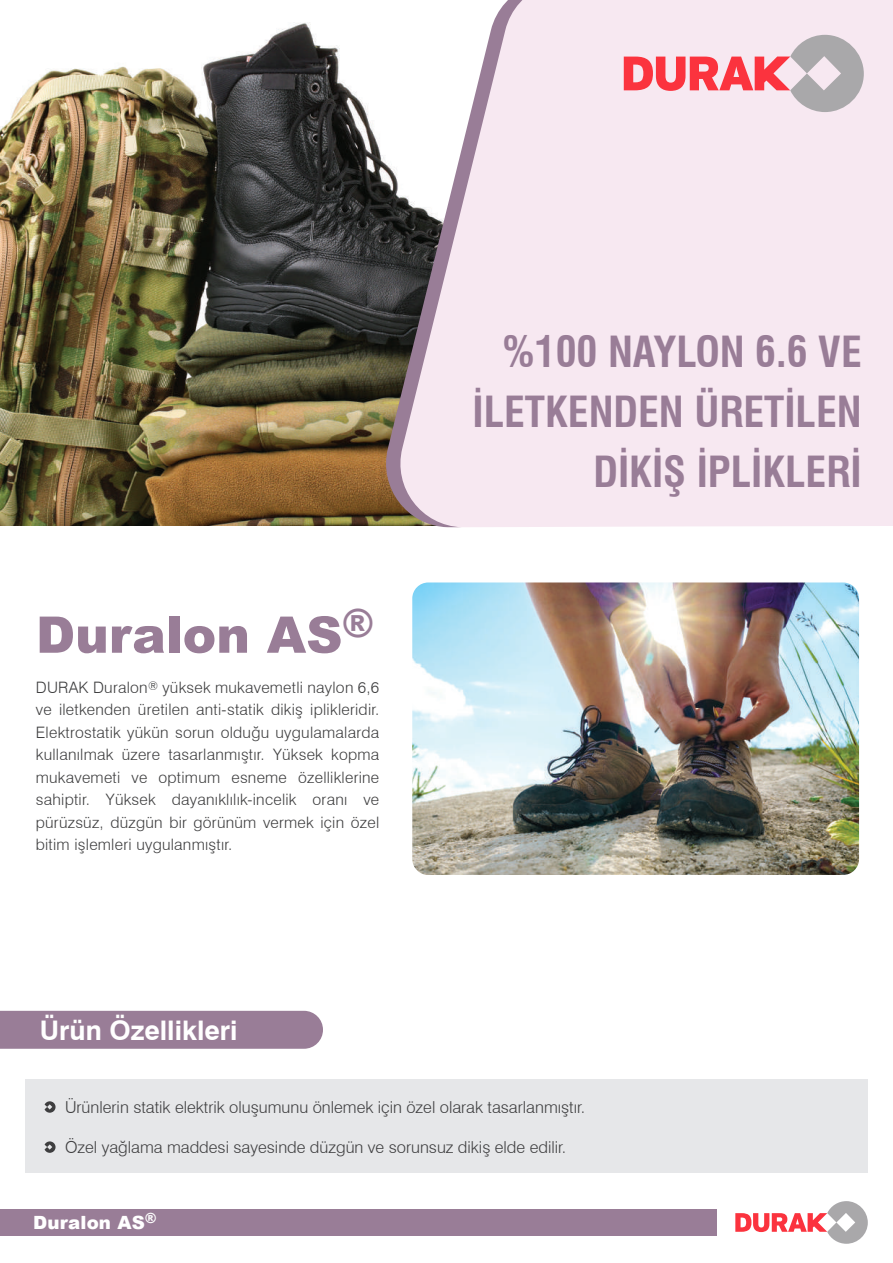
<style>
.page{position:relative;width:893px;height:1263px;background:#fff}
.page>*{position:absolute;margin:0;border:0;box-sizing:border-box;transform-origin:0 0}
.t1{font:900 50.55px "Arial";color:#997d97}
.t2{font:700 condensed 41.85px/59.7px "Swiss 721 BT";color:#997d97;text-align:right}
.t3{font:700 27px "Swiss 721 BT";color:#fff}
.t4{font:900 18.15px "Arial";letter-spacing:.005em;color:#fff}
.t5{font:300 16.5px "Swiss 721 BT";color:#3e3e3f}
.t6{font:300 15.75px/22.5px "Swiss 721 BT";letter-spacing:.015em;color:#3e3e3f;text-align:justify}
</style>
<div class="page">
<img style="left:0;top:22px;width:378px;height:503px">
<div style="left:0;top:1011px;width:323px;height:38px;background:#997d97"></div>
<div style="left:25px;top:1079px;width:843px;height:93px;background:#e6e7e9"></div>
<svg style="left:45px;top:1101px;width:11px;height:12px"></svg>
<svg style="left:45px;top:1141px;width:11px;height:12px"></svg>
<div style="left:0;top:1209px;width:717px;height:26px;background:#997d97"></div>
<div style="left:545px;top:0;width:348px;height:527px;background:#f7e8f1"></div>
<svg style="left:378px;top:0;width:167px;height:527px;fill:#f7e8f1"></svg>
<img style="left:412px;top:582px;width:447px;height:293px">
<svg style="left:624px;top:35px;width:240px;height:77px;background:#e8b6be"></svg>
<svg style="left:735px;top:1201px;width:133px;height:43px"></svg>
<h1 class="t1" style="left:36px;top:598px;width:339px">Duralon AS<sup>®</sup></h1>
<p class="t6" style="left:36px;top:676px;width:345px">DURAK Duralon<sup>®</sup> yüksek mukavemetli naylon 6,6 ve iletkenden üretilen anti-statik dikiş iplikleridir.<br>Elektrostatik yükün sorun olduğu uygulamalarda kullanılmak üzere tasarlanmıştır. Yüksek kopma mukavemeti ve optimum esneme özelliklerine sahiptir. Yüksek dayanıklılık-incelik oranı ve pürüzsüz, düzgün bir görünüm vermek için özel bitim işlemleri uygulanmıştır.</p>
<h3 class="t3" style="left:40px;top:1014px;width:199px">Ürün Özellikleri</h3>
<h2 class="t2" style="left:473px;top:322px;width:391px">%100 NAYLON 6.6 VE<br>İLETKENDEN ÜRETİLEN<br>DİKİŞ İPLİKLERİ</h2>
<p class="t5" style="left:65px;top:1097px;width:521px">Ürünlerin statik elektrik oluşumunu önlemek için özel olarak tasarlanmıştır.</p>
<p class="t5" style="left:65px;top:1137px;width:503px">Özel yağlama maddesi sayesinde düzgün ve sorunsuz dikiş elde edilir.</p>
<p class="t4" style="left:33px;top:1209px;width:125px">Duralon AS<sup>®</sup></p>
</div>
